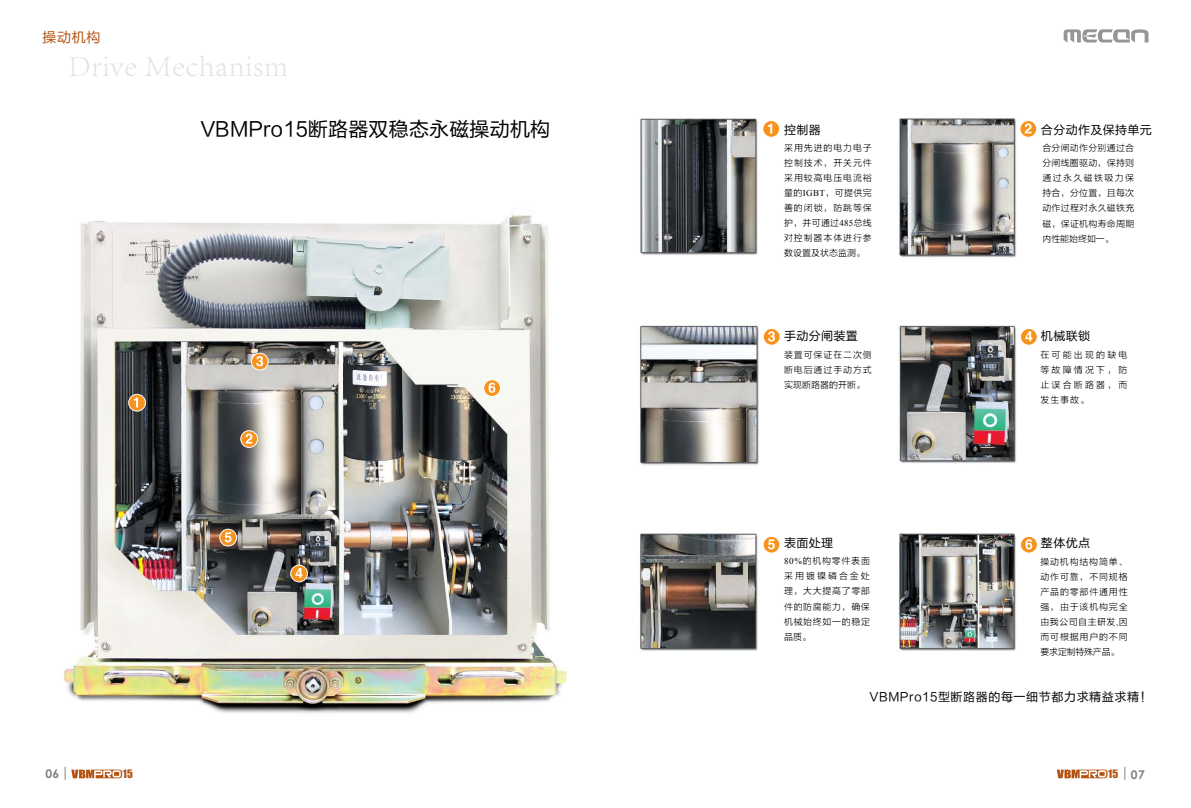
<style>
.page{position:relative;width:1191px;height:808px;background:#fff}
.page>*{position:absolute;margin:0;border:0;box-sizing:border-box;transform-origin:0 0}
.t1{font:300 30px "Adobe Song Std";letter-spacing:.025em;color:#e1e2e3}
.t2{font:20px "FZLTHK GBK1 0";letter-spacing:.01em;color:#000}
.t3{font:14px "FZLTHK GBK1 0";color:#b45212}
.t4{font:12px "FZLTHK GBK1 0";letter-spacing:.03em;color:#000}
.t5{font:12px "FZLTHK GBK1 0";letter-spacing:.05em;color:#000}
.t6{font:700 12px "Century Gothic";color:#808284}
.t7{font:10.7px "Impact";color:#b45212}
.t8{font:9px/15px "FZLTXHK";letter-spacing:.085em;color:#000;text-align:justify}
.s1{font-family:"Times New Roman"}
.s2{font-family:"Century Gothic";font-weight:700;font-size:12px;color:#808284}
</style>
<div class="page">
<img style="left:64px;top:32px;width:1085px;height:748px">
<svg style="left:1020px;top:536px;width:17px;height:17px"></svg>
<div style="left:1020px;top:536px;width:17px;height:18px;border:1px solid #fff;border-radius:50%"></div>
<svg style="left:1025px;top:539px;width:7px;height:10px"></svg>
<svg style="left:763px;top:536px;width:17px;height:17px"></svg>
<div style="left:762px;top:536px;width:18px;height:18px;border:1px solid #fff;border-radius:50%"></div>
<svg style="left:768px;top:539px;width:7px;height:10px"></svg>
<svg style="left:1020px;top:328px;width:17px;height:17px"></svg>
<div style="left:1020px;top:328px;width:17px;height:18px;border:1px solid #fff;border-radius:50%"></div>
<svg style="left:1025px;top:331px;width:7px;height:10px"></svg>
<svg style="left:763px;top:328px;width:17px;height:17px"></svg>
<div style="left:763px;top:328px;width:17px;height:18px;border:1px solid #fff;border-radius:50%"></div>
<svg style="left:768px;top:331px;width:7px;height:11px"></svg>
<svg style="left:1020px;top:120px;width:16px;height:17px"></svg>
<div style="left:1019px;top:120px;width:18px;height:18px;border:1px solid #fff;border-radius:50%"></div>
<svg style="left:1024px;top:123px;width:7px;height:10px"></svg>
<svg style="left:763px;top:120px;width:16px;height:17px"></svg>
<div style="left:762px;top:120px;width:18px;height:18px;border:1px solid #fff;border-radius:50%"></div>
<svg style="left:768px;top:124px;width:4px;height:10px"></svg>
<svg style="left:65px;top:767px;width:57px;height:13px"></svg>
<svg style="left:1063px;top:29px;width:85px;height:14px"></svg>
<svg style="left:1124px;top:767px;width:1px;height:13px"></svg>
<svg style="left:1056px;top:770px;width:51px;height:8px"></svg>
<svg style="left:483px;top:380px;width:17px;height:16px"></svg>
<div style="left:483px;top:379px;width:18px;height:18px;border:1px solid #fff;border-radius:50%"></div>
<svg style="left:488px;top:383px;width:7px;height:10px"></svg>
<svg style="left:220px;top:529px;width:16px;height:17px"></svg>
<div style="left:219px;top:529px;width:18px;height:17px;border:1px solid #fff;border-radius:50%"></div>
<svg style="left:225px;top:532px;width:6px;height:10px"></svg>
<svg style="left:291px;top:565px;width:16px;height:17px"></svg>
<div style="left:290px;top:565px;width:18px;height:17px;border:1px solid #fff;border-radius:50%"></div>
<svg style="left:295px;top:568px;width:7px;height:10px"></svg>
<svg style="left:251px;top:353px;width:17px;height:17px"></svg>
<div style="left:251px;top:353px;width:18px;height:17px;border:1px solid #fff;border-radius:50%"></div>
<svg style="left:256px;top:356px;width:7px;height:10px"></svg>
<svg style="left:241px;top:431px;width:16px;height:16px"></svg>
<div style="left:240px;top:430px;width:18px;height:18px;border:1px solid #fff;border-radius:50%"></div>
<svg style="left:245px;top:434px;width:7px;height:9px"></svg>
<svg style="left:129px;top:394px;width:16px;height:17px"></svg>
<div style="left:128px;top:394px;width:18px;height:18px;border:1px solid #fff;border-radius:50%"></div>
<svg style="left:134px;top:397px;width:4px;height:10px"></svg>
<h3 class="t3" style="left:43px;top:29px;width:60px">操动机构</h3>
<h1 class="t1" style="left:68px;top:49px;width:221px">Drive Mechanism</h1>
<h2 class="t2" style="left:200px;top:118px;width:351px">VBMPro15断路器双稳态永磁操动机构</h2>
<h3 class="t4" style="left:784px;top:123px;width:38px">控制器</h3>
<h3 class="t4" style="left:1041px;top:123px;width:112px">合分动作及保持单元</h3>
<p class="t8" style="left:784px;top:141px;width:89px">采用先进的电力电子控制技术，开关元件采用较高电压电流裕量的<span class="s1">IGBT</span>，可提供完善的闭锁，防跳等保护，并可通过<span class="s1">485</span>总线对控制器本体进行参数设置及状态监测。</p>
<p class="t8" style="left:1042px;top:141px;width:94px">合分闸动作分别通过合分闸线圈驱动，保持则通过永久磁铁吸力保持合，分位置，且每次动作过程对永久磁铁充磁，保证机构寿命周期内性能始终如一。</p>
<h3 class="t4" style="left:784px;top:330px;width:75px">手动分闸装置</h3>
<h3 class="t4" style="left:1041px;top:330px;width:51px">机械联锁</h3>
<p class="t8" style="left:784px;top:347px;width:89px">装置可保证在二次侧断电后通过手动方式实现断路器的开断。</p>
<p class="t8" style="left:1040px;top:347px;width:89px">在可能出现的缺电等故障情况下，防止误合断路器，而发生事故。</p>
<h3 class="t4" style="left:784px;top:536px;width:51px">表面处理</h3>
<h3 class="t4" style="left:1041px;top:536px;width:51px">整体优点</h3>
<p class="t8" style="left:784px;top:554px;width:87px"><span class="s1">80%</span>的机构零件表面采用镀镍磷合金处理，大大提高了零部件的防腐能力，确保机械始终如一的稳定品质。</p>
<p class="t8" style="left:1040px;top:554px;width:89px">操动机构结构简单、动作可靠，不同规格产品的零部件通用性强，由于该机构完全由我公司自主研发<span class="s1">,</span>因而可根据用户的不同要求定制特殊产品。</p>
<h3 class="t5" style="left:869px;top:690px;width:283px">VBMPro15型断路器的每一细节都力求精益求精！</h3>
<h3 class="t6" style="left:45px;top:765px;width:15px">06</h3>
<p class="t7" style="left:123px;top:766px;width:12px">15</p>
<p class="t7" style="left:1108px;top:766px;width:38px">15 <span class="s2">07</span></p>
</div>
